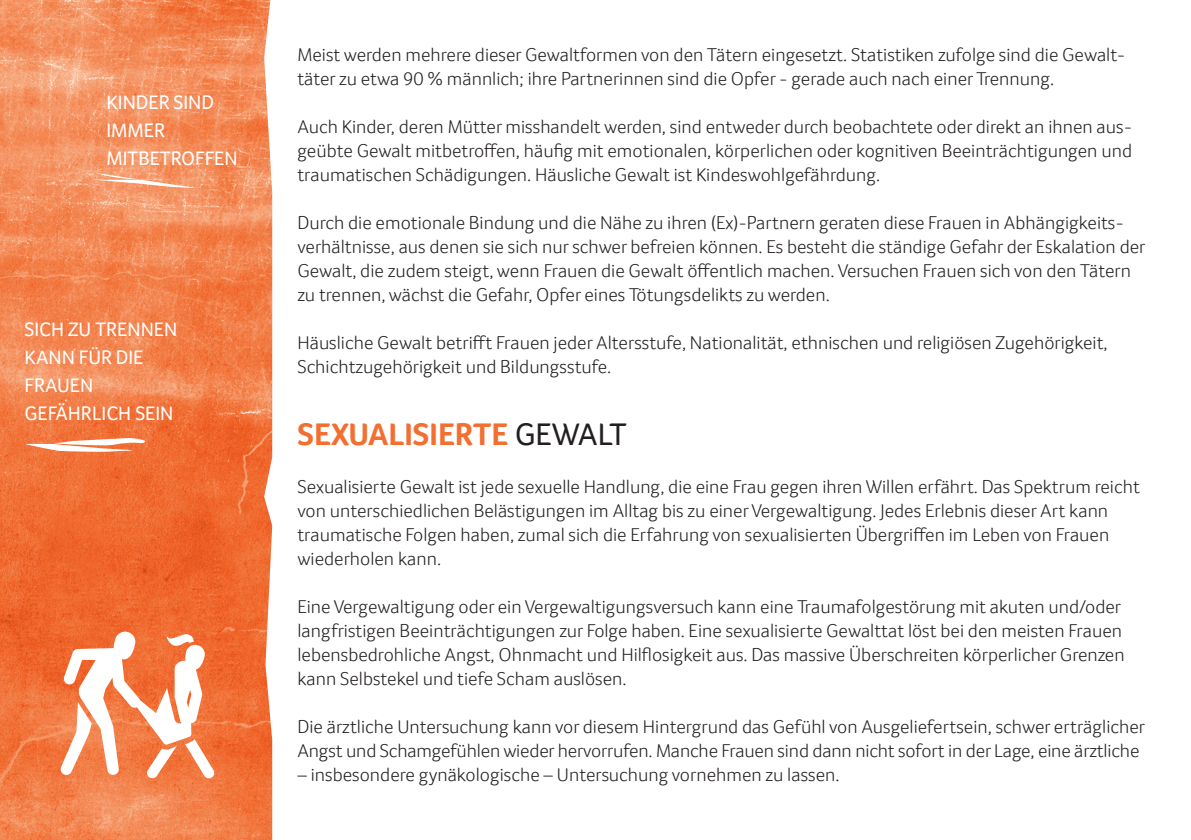
<style>
.page{position:relative;width:1191px;height:840px;background:#fff}
.page>*{position:absolute;margin:0;border:0;box-sizing:border-box;transform-origin:0 0}
.t1{font:700 32px "Transgourmet";color:#f36e31}
.t2{font:20px "Transgourmet";color:#fff}
.t3{font:300 19px/24px "Transgourmet";color:#231f20}
.s1{font-weight:400;color:#231f20}
</style>
<div class="page">
<img style="left:0;top:0;width:272px;height:839px">
<svg style="left:91px;top:173px;width:134px;height:15px;background:#f6a57d"></svg>
<svg style="left:25px;top:437px;width:120px;height:14px"></svg>
<img style="left:48px;top:611px;width:180px;height:187px">
<p class="t2" style="left:106px;top:91px;width:109px">KINDER SIND</p>
<p class="t2" style="left:106px;top:119px;width:60px">IMMER</p>
<p class="t2" style="left:106px;top:147px;width:133px">MITBETROFFEN</p>
<p class="t2" style="left:25px;top:318px;width:154px">SICH ZU TRENNEN</p>
<p class="t2" style="left:25px;top:346px;width:120px">KANN FÜR DIE</p>
<p class="t2" style="left:25px;top:374px;width:70px">FRAUEN</p>
<p class="t2" style="left:25px;top:402px;width:150px">GEFÄHRLICH SEIN</p>
<p class="t3" style="left:297px;top:42px;width:829px">Meist werden mehrere dieser Gewaltformen von den Tätern eingesetzt. Statistiken zufolge sind die Gewalt&shy;täter zu etwa 90 % männlich; ihre Partnerinnen sind die Opfer - gerade auch nach einer Trennung.</p>
<p class="t3" style="left:297px;top:114px;width:836px;text-align:justify">Auch Kinder, deren Mütter misshandelt werden, sind entweder durch beobachtete oder direkt an ihnen aus&shy;geübte Gewalt mitbetroffen, häufig mit emotionalen, körperlichen oder kognitiven Beeinträchtigungen und traumatischen Schädigungen. Häusliche Gewalt ist Kindeswohlgefährdung.</p>
<p class="t3" style="left:297px;top:210px;width:849px">Durch die emotionale Bindung und die Nähe zu ihren (Ex)-Partnern geraten diese Frauen in Abhängigkeits&shy;verhältnisse, aus denen sie sich nur schwer befreien können. Es besteht die ständige Gefahr der Eskalation der Gewalt, die zudem steigt, wenn Frauen die Gewalt öffentlich machen. Versuchen Frauen sich von den Tätern zu trennen, wächst die Gefahr, Opfer eines Tötungsdelikts zu werden.</p>
<p class="t3" style="left:297px;top:330px;width:812px">Häusliche Gewalt betrifft Frauen jeder Altersstufe, Nationalität, ethnischen und religiösen Zugehörigkeit,<br>Schichtzugehörigkeit und Bildungsstufe.</p>
<p class="t1" style="left:297px;top:415px;width:331px">SEXUALISIERTE <span class="s1">GEWALT</span></p>
<p class="t3" style="left:297px;top:474px;width:844px">Sexualisierte Gewalt ist jede sexuelle Handlung, die eine Frau gegen ihren Willen erfährt. Das Spektrum reicht von unterschiedlichen Belästigungen im Alltag bis zu einer Vergewaltigung. Jedes Erlebnis dieser Art kann traumatische Folgen haben, zumal sich die Erfahrung von sexualisierten Übergriffen im Leben von Frauen wiederholen kann.</p>
<p class="t3" style="left:297px;top:594px;width:828px">Eine Vergewaltigung oder ein Vergewaltigungsversuch kann eine Traumafolgestörung mit akuten und/oder langfristigen Beeinträchtigungen zur Folge haben. Eine sexualisierte Gewalttat löst bei den meisten Frauen lebensbedrohliche Angst, Ohnmacht und Hilflosigkeit aus. Das massive Überschreiten körperlicher Grenzen kann Selbstekel und tiefe Scham auslösen.</p>
<p class="t3" style="left:297px;top:714px;width:849px">Die ärztliche Untersuchung kann vor diesem Hintergrund das Gefühl von Ausgeliefertsein, schwer erträglicher<br>Angst und Schamgefühlen wieder hervorrufen. Manche Frauen sind dann nicht sofort in der Lage, eine ärztliche</p>
<p class="t3" style="left:297px;top:762px;width:543px">– insbesondere gynäkologische – Untersuchung vornehmen zu lassen.</p>
</div>
